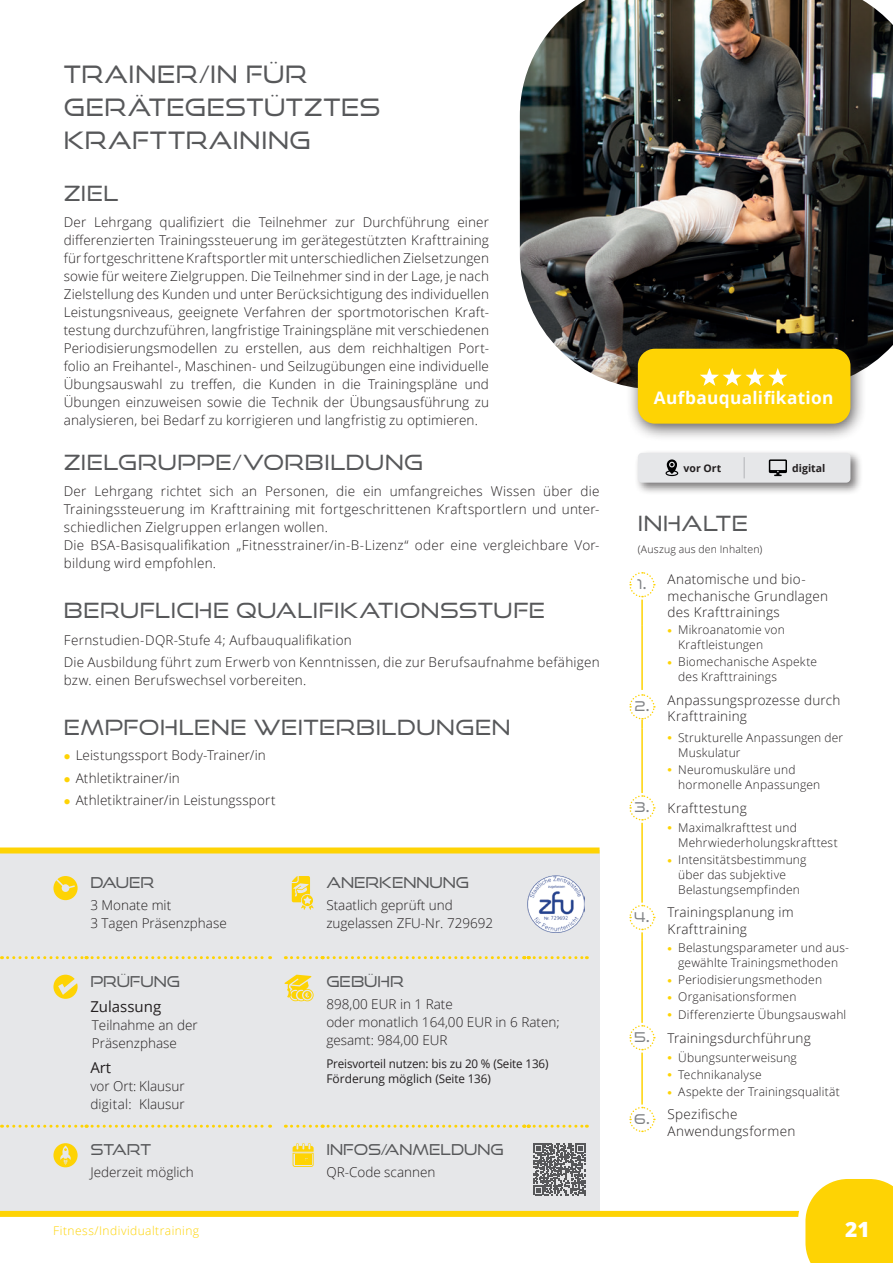
<style>
.page{position:relative;width:893px;height:1263px;background:#fff}
.page>*{position:absolute;margin:0;border:0;box-sizing:border-box;transform-origin:0 0}
.t1{font:24px/33px "Good Times Bk";letter-spacing:.025em;color:#57585a}
.t2{font:21px "Good Times Bk";letter-spacing:.025em;color:#57585a}
.t3{font:800 21px "Open Sans";color:#fff}
.t4{font:700 17.25px "Open Sans";letter-spacing:.015em;color:#fff}
.t5{font:15px "Good Times Bk";color:#57585a}
.t6{font:15px "Open Sans";color:#231f20}
.t7{font:300 13.5px/18px "Open Sans";letter-spacing:.015em;color:#231f20}
.t8{font:13.5px "Good Times Bk";color:#808285}
.t9{font:300 12px/15px "Open Sans";letter-spacing:.015em;color:#231f20}
.t10{font:12px/15px "Open Sans";letter-spacing:-.01em;color:#231f20}
.t11{font:300 12px "Open Sans";letter-spacing:.035em;color:#fed304}
.t12{font:300 10.5px "Open Sans";letter-spacing:.02em;color:#231f20}
.t13{font:700 10.5px "Open Sans";color:#231f20}
.s1{font-family:"Good Times Bk";font-weight:400;color:#808285}
.s2{font-family:"Good Times Rg";font-weight:700;color:#808285}
.s3{font-family:"Good Times Rg";font-weight:700}
</style>
<div class="page">
<div style="left:0;top:850px;width:600px;height:363px;background:#e6e7e9"></div>
<div style="left:0;top:847px;width:600px;height:6px;background:#fed304"></div>
<svg style="left:2px;top:956px;width:269px;height:3px"></svg>
<svg style="left:285px;top:956px;width:302px;height:3px"></svg>
<svg style="left:2px;top:1125px;width:269px;height:3px"></svg>
<svg style="left:285px;top:1125px;width:302px;height:3px"></svg>
<svg style="left:53px;top:876px;width:25px;height:24px"></svg>
<svg style="left:292px;top:876px;width:22px;height:34px"></svg>
<div style="left:524px;top:872px;width:64px;height:64px;border:4px solid #e6e7e9;border-radius:50%"></div>
<img style="left:527px;top:875px;width:58px;height:58px">
<svg style="left:53px;top:975px;width:25px;height:24px"></svg>
<svg style="left:284px;top:975px;width:30px;height:26px"></svg>
<svg style="left:53px;top:1143px;width:25px;height:24px"></svg>
<svg style="left:293px;top:1143px;width:21px;height:24px"></svg>
<svg style="left:533px;top:1143px;width:52px;height:52px"></svg>
<img style="left:520px;top:0;width:373px;height:386px">
<div style="left:625px;top:338px;width:241px;height:104px;background:#231f20;opacity:.75"></div>
<div style="left:638px;top:349px;width:212px;height:75px;background:#fed304;border-radius:17px"></div>
<svg style="left:700px;top:368px;width:87px;height:18px"></svg>
<hr style="left:641px;top:600px;width:2px;height:25px;background:#fed304">
<hr style="left:641px;top:625px;width:2px;height:65px;background:#fed304">
<hr style="left:641px;top:728px;width:2px;height:65px;background:#fed304">
<hr style="left:641px;top:823px;width:2px;height:80px;background:#fed304">
<hr style="left:641px;top:941px;width:2px;height:82px;background:#fed304">
<hr style="left:641px;top:1052px;width:2px;height:52px;background:#fed304">
<svg style="left:629px;top:572px;width:26px;height:26px"></svg>
<svg style="left:629px;top:694px;width:26px;height:34px"></svg>
<svg style="left:629px;top:795px;width:26px;height:26px"></svg>
<svg style="left:629px;top:904px;width:26px;height:37px"></svg>
<svg style="left:629px;top:1025px;width:26px;height:26px"></svg>
<svg style="left:629px;top:1106px;width:26px;height:27px"></svg>
<div style="left:634px;top:449px;width:229px;height:46px;background:#231f20;opacity:.6"></div>
<div style="left:638px;top:453px;width:212px;height:30px;background:#e6e7e9;border-radius:4px"></div>
<svg style="left:769px;top:459px;width:18px;height:17px"></svg>
<svg style="left:744px;top:457px;width:1px;height:21px"></svg>
<svg style="left:665px;top:459px;width:13px;height:17px"></svg>
<div style="left:0;top:1211px;width:837px;height:6px;background:#fed304"></div>
<svg style="left:798px;top:1179px;width:95px;height:84px;background:#fed926"></svg>
<h1 class="t1" style="left:64px;top:57px;width:318px">TRAINER/IN FÜR<br>GERÄTEGESTÜTZTES<br>KRAFTTRAINING</h1>
<h2 class="t2" style="left:64px;top:180px;width:56px">ZIEL</h2>
<p class="t7" style="left:64px;top:213px;width:427px;text-align:justify">Der Lehrgang qualifiziert die Teilnehmer zur Durchführung einer differenzierten Trainingssteuerung im gerätegestützten Krafttraining für fortgeschrittene Kraftsportler mit unterschiedlichen Zielsetzungen sowie für weitere Zielgruppen. Die Teilnehmer sind in der Lage, je nach Zielstellung des Kunden und unter Berücksichtigung des individuellen Leistungsniveaus, geeignete Verfahren der sportmotorischen Kraft&shy;testung durchzuführen, langfristige Trainingspläne mit verschiedenen Periodisierungsmodellen zu erstellen, aus dem reichhaltigen Port&shy;folio an Freihantel-, Maschinen- und Seilzugübungen eine individuelle Übungsauswahl zu treffen, die Kunden in die Trainingspläne und Übungen einzuweisen sowie die Technik der Übungsausführung zu analysieren, bei Bedarf zu korrigieren und langfristig zu optimieren.</p>
<h2 class="t2" style="left:64px;top:449px;width:361px">ZIELGRUPPE/VORBILDUNG</h2>
<p class="t7" style="left:64px;top:482px;width:537px">Der Lehrgang richtet sich an Personen, die ein umfangreiches Wissen über die Trainingssteuerung im Krafttraining mit fortgeschrittenen Kraftsportlern und unter&shy;schiedlichen Zielgruppen erlangen wollen.<br>Die BSA-Basisqualifikation „Fitnesstrainer/in-B-Lizenz“ oder eine vergleichbare Vor&shy;bildung wird empfohlen.</p>
<h2 class="t2" style="left:64px;top:598px;width:483px">BERUFLICHE QUALIFIKATIONSSTUFE</h2>
<p class="t7" style="left:64px;top:629px;width:537px;line-height:22.2px">Fernstudien-DQR-Stufe 4; Aufbauqualifikation<br>Die Ausbildung führt zum Erwerb von Kenntnissen, die zur Berufsaufnahme befähigen</p>
<p class="t7" style="left:64px;top:671px;width:244px">bzw. einen Berufswechsel vorbereiten.</p>
<h2 class="t2" style="left:64px;top:715px;width:448px">EMPFOHLENE WEITERBILDUNGEN</h2>
<p class="t7" style="left:76px;top:744px;width:202px;line-height:22.2px">Leistungssport Body-Trainer/in<br>Athletiktrainer/in<br>Athletiktrainer/in Leistungssport</p>
<p class="t5" style="left:90px;top:873px;width:65px">DAUER</p>
<p class="t7" style="left:90px;top:896px;width:138px">3 Monate mit<br>3 Tagen Präsenzphase</p>
<p class="t5" style="left:90px;top:972px;width:91px">PRÜFUNG</p>
<p class="t6" style="left:90px;top:996px;width:72px">Zulassung</p>
<p class="t7" style="left:92px;top:1016px;width:107px">Teilnahme an der<br>Präsenzphase</p>
<p class="t6" style="left:90px;top:1057px;width:22px">Art</p>
<p class="t7" style="left:90px;top:1077px;width:96px">vor Ort: Klausur digital: Klausur</p>
<p class="t5" style="left:90px;top:1140px;width:62px">START</p>
<p class="t7" style="left:90px;top:1163px;width:105px">Jederzeit möglich</p>
<p class="t5" style="left:326px;top:873px;width:144px">ANERKENNUNG</p>
<p class="t7" style="left:326px;top:896px;width:168px">Staatlich geprüft und zugelassen ZFU-Nr. 729692</p>
<p class="t5" style="left:326px;top:972px;width:79px">GEBÜHR</p>
<p class="t7" style="left:326px;top:995px;width:235px">898,00 EUR in 1 Rate<br>oder monatlich 164,00 EUR in 6 Raten; gesamt: 984,00 EUR</p>
<p class="t10" style="left:326px;top:1056px;width:224px">Preisvorteil nutzen: bis zu 20 % (Seite 136)<br>Förderung möglich (Seite 136)</p>
<p class="t5" style="left:326px;top:1140px;width:179px">INFOS/ANMELDUNG</p>
<p class="t7" style="left:326px;top:1163px;width:111px">QR-Code scannen</p>
<p class="t4" style="left:654px;top:386px;width:181px">Aufbauqualifikation</p>
<p class="t13" style="left:684px;top:460px;width:39px">vor Ort</p>
<p class="t13" style="left:792px;top:460px;width:35px">digital</p>
<h2 class="t2" style="left:638px;top:511px;width:112px">INHALTE</h2>
<p class="t12" style="left:638px;top:542px;width:126px">(Auszug aus den Inhalten)</p>
<p class="t7" style="left:668px;top:571px;width:162px;line-height:16.5px;text-indent:-30px"><span class="s1">1</span><span class="s2">.</span> Anatomische und bio&shy;mechanische Grundlagen des Krafttrainings</p>
<p class="t9" style="left:678px;top:622px;width:108px">Mikroanatomie von<br>Kraftleistungen</p>
<p class="t9" style="left:678px;top:654px;width:140px">Biomechanische Aspekte des Krafttrainings</p>
<p class="t8" style="left:634px;top:698px;width:17px">2<span class="s3">.</span></p>
<p class="t7" style="left:668px;top:691px;width:174px;line-height:16.5px">Anpassungsprozesse durch<br>Krafttraining</p>
<p class="t9" style="left:678px;top:729px;width:166px">Strukturelle Anpassungen der<br>Muskulatur</p>
<p class="t9" style="left:678px;top:762px;width:144px">Neuromuskuläre und hormonelle Anpassungen</p>
<p class="t7" style="left:634px;top:799px;width:114px"><span class="s1">3</span><span class="s2">.</span> Krafttestung</p>
<p class="t9" style="left:678px;top:820px;width:161px">Maximalkrafttest und<br>Mehrwiederholungskrafttest</p>
<p class="t9" style="left:678px;top:852px;width:130px">Intensitätsbestimmung über das subjektive<br>Belastungsempfinden</p>
<p class="t7" style="left:668px;top:904px;width:127px;line-height:16.5px;text-indent:-33px"><span class="s1">4</span><span class="s2">.</span> Trainingsplanung im<br>Krafttraining</p>
<p class="t9" style="left:678px;top:940px;width:172px">Belastungsparameter und aus&shy;gewählte Trainingsmethoden</p>
<p class="t9" style="left:678px;top:971px;width:170px;line-height:17.1px">Periodisierungsmethoden<br>Organisationsformen<br>Differenzierte Übungsauswahl</p>
<p class="t7" style="left:634px;top:1029px;width:178px"><span class="s1">5</span><span class="s2">.</span> Trainingsdurchführung</p>
<p class="t9" style="left:678px;top:1048px;width:163px;line-height:17.1px">Übungsunterweisung<br>Technikanalyse<br>Aspekte der Trainingsqualität</p>
<p class="t7" style="left:668px;top:1105px;width:129px;line-height:16.5px;text-indent:-34px"><span class="s1">6</span><span class="s2">.</span> Spezifische<br>Anwendungsformen</p>
<p class="t11" style="left:53px;top:1222px;width:147px">Fitness/Individualtraining</p>
<h2 class="t3" style="left:845px;top:1213px;width:26px">21</h2>
</div>
